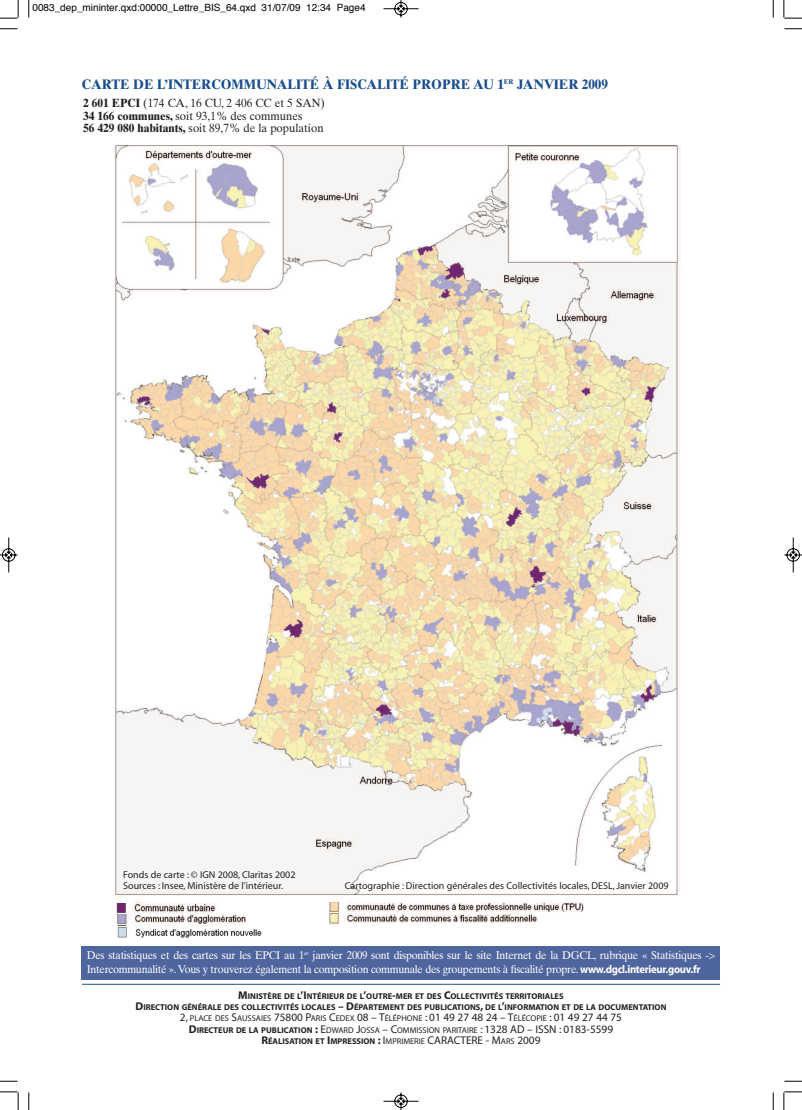
<style>
.page{position:relative;width:802px;height:1110px;background:#fff}
.page>*{position:absolute;margin:0;border:0;box-sizing:border-box;transform-origin:0 0}
.t1{font:700 13.75px "Times Ten";letter-spacing:-.005em;color:#1b4e8d;scale:.95 1}
.t2{font:11.88px/12.5px "Times Ten";color:#231f20;scale:.95 1}
.t3{font:11.25px/13.5px "Times Ten";letter-spacing:-.025em;color:#fff;scale:.95 1}
.t4{font:10px/11.2px "Myriad";color:#231f20}
.t5{font:10px "Helvetica";color:#000}
.t6{font:700 8.5px/11.2px "Myriad";color:#231f20;text-align:center}
.s1{font-weight:700}
.s2{font-family:"Myriad";font-weight:700}
.s3{font-size:11.25px}
.s4{font-weight:400;font-size:11.25px}
.s5{font-weight:400}
</style>
<div class="page">
<hr style="left:82px;top:984px;width:638px;height:1px;background:#1b4e8d">
<img style="left:114px;top:145px;width:566px;height:758px">
<img style="left:116px;top:914px;width:222px;height:11px">
<div style="left:82px;top:946px;width:638px;height:34px;background:#4f659d"></div>
<img style="left:116px;top:903px;width:100px;height:11px">
<img style="left:117px;top:927px;width:145px;height:11px">
<img style="left:276px;top:903px;width:308px;height:21px">
<svg style="left:28px;top:0;width:2px;height:18px"></svg>
<svg style="left:0;top:28px;width:18px;height:2px"></svg>
<svg style="left:773px;top:0;width:1px;height:18px"></svg>
<svg style="left:784px;top:28px;width:18px;height:2px"></svg>
<svg style="left:28px;top:1092px;width:2px;height:18px"></svg>
<svg style="left:0;top:1081px;width:18px;height:1px"></svg>
<svg style="left:773px;top:1092px;width:1px;height:18px"></svg>
<svg style="left:784px;top:1081px;width:18px;height:1px"></svg>
<svg style="left:0;top:0;width:19px;height:19px"></svg>
<svg style="left:783px;top:0;width:19px;height:19px"></svg>
<svg style="left:0;top:1091px;width:19px;height:19px"></svg>
<svg style="left:783px;top:1091px;width:19px;height:19px"></svg>
<svg style="left:383px;top:0;width:36px;height:18px"></svg>
<svg style="left:383px;top:1092px;width:36px;height:18px"></svg>
<svg style="left:0;top:537px;width:18px;height:36px"></svg>
<svg style="left:784px;top:537px;width:18px;height:36px"></svg>
<p class="t5" style="left:32px;top:4px;width:334px">0083_dep_mininter.qxd:00000_Lettre_BIS_64.qxd 31/07/09 12:34 Page4</p>
<h1 class="t1" style="left:82px;top:79px;width:555px">CARTE DE L’INTERCOMMUNALITÉ À FISCALITÉ PROPRE AU 1<sup>ER</sup> JANVIER 2009</h1>
<h2 class="t2" style="left:83px;top:98px;width:256px"><span class="s1">2 601 EPCI</span> (174 CA, 16 CU, 2 406 CC et 5 SAN)<br><span class="s1">34 166 communes,</span> soit 93,1% des communes<br><span class="s1">56 429 080 habitants,</span> soit 89,7% de la population</h2>
<p class="t4" style="left:123px;top:870px;width:174px">Fonds de carte : © IGN 2008, Claritas 2002<br>Sources : Insee, Ministère de l’intérieur.</p>
<p class="t4" style="left:345px;top:881px;width:325px">Cartographie : Direction générales des Collectivités locales, DESL, Janvier 2009</p>
<p class="t3" style="left:87px;top:950px;width:663px">Des statistiques et des cartes sur les EPCI au 1<sup>er</sup> janvier 2009 sont disponibles sur le site Internet de la DGCL, rubrique « Statistiques -&gt;<br>Intercommunalité ».Vous y trouverez également la composition communale des groupements à fiscalité propre. <span class="s2">www.dgcl.interieur.gouv.fr</span></p>
<p class="t6" style="left:135px;top:991px;width:532px"><span class="s3">M</span>INISTÈRE DE L<span class="s3">’I</span>NTÉRIEUR DE L<span class="s3">’</span>OUTRE<span class="s3">-</span>MER ET DES <span class="s3">C</span>OLLECTIVITÉS TERRITORIALES<br><span class="s3">D</span>IRECTION GÉNÉRALE DES COLLECTIVITÉS LOCALES <span class="s3">– D</span>ÉPARTEMENT DES PUBLICATIONS<span class="s3">,</span> DE L<span class="s3">’</span>INFORMATION ET DE LA DOCUMENTATION <span class="s4">2,</span> <span class="s5">PLACE DES</span> <span class="s4">S</span><span class="s5">AUSSAIES</span> <span class="s4">75800 P</span><span class="s5">ARIS</span> <span class="s4">C</span><span class="s5">EDEX</span> <span class="s4">08 – T</span><span class="s5">ÉLÉPHONE</span> <span class="s4">: 01 49 27 48 24 – T</span><span class="s5">ÉLÉCOPIE</span> <span class="s4">: 01 49 27 44 75<br></span><span class="s3">D</span>IRECTEUR DE LA PUBLICATION <span class="s3">:</span> <span class="s4">E</span><span class="s5">DWARD</span> <span class="s4">J</span><span class="s5">OSSA</span> <span class="s4">– C</span><span class="s5">OMMISSION PARITAIRE</span> <span class="s4">: 1328 AD – ISSN : 0183-5599<br></span><span class="s3">R</span>ÉALISATION ET <span class="s3">I</span>MPRESSION <span class="s3">:</span> <span class="s4">I</span><span class="s5">MPRIMERIE</span> <span class="s4">CARACTERE - M</span><span class="s5">ARS</span> <span class="s4">2009</span></p>
</div>
